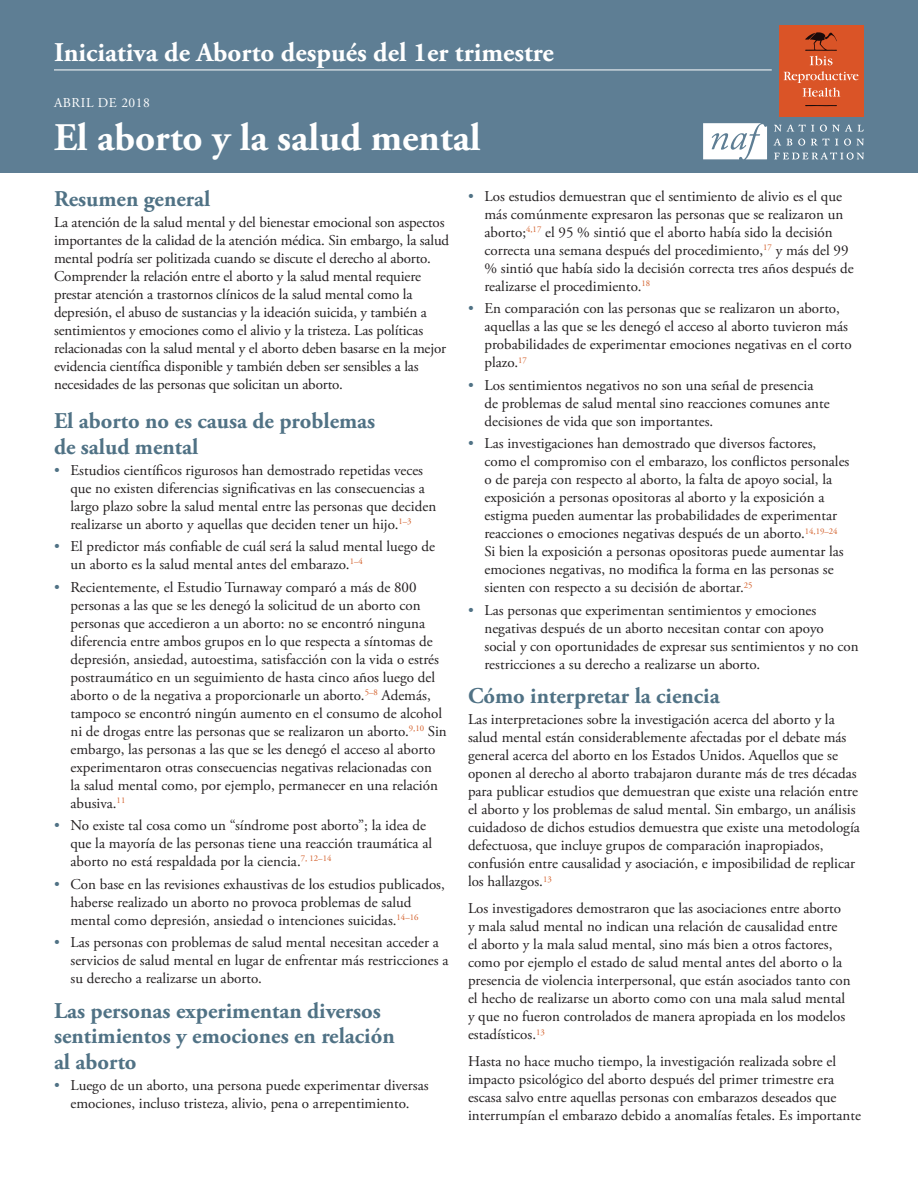
<style>
.page{position:relative;width:918px;height:1188px;background:#fff}
.page>*{position:absolute;margin:0;border:0;box-sizing:border-box;transform-origin:0 0}
.t1{font:700 39px "Adobe Garamond Pro";color:#fff}
.t2{font:700 27px "Adobe Garamond Pro";color:#fff}
.header_1_after_bulle{font:700 22.5px/25.5px "Adobe Garamond Pro";color:#507285}
.header_1{font:700 22.5px/25.5px "Adobe Garamond Pro";color:#507285}
.body_paragraph{font:15px/18px "Adobe Garamond Pro";color:#231f20}
.Issue_brief_number_w{font:13.5px "Adobe Garamond Pro";letter-spacing:.04em;color:#fff}
.s1{color:#507285}
</style>
<div class="page">
<div style="left:0;top:0;width:918px;height:172px;background:#5e7e94"></div>
<hr style="left:54px;top:70px;width:718px;height:1px;background:#fff">
<div style="left:779px;top:25px;width:84px;height:91px;background:#da5427"></div>
<svg style="left:784px;top:32px;width:75px;height:65px"></svg>
<svg style="left:805px;top:105px;width:32px;height:1px"></svg>
<svg style="left:787px;top:139px;width:5px;height:7px"></svg>
<svg style="left:857px;top:139px;width:7px;height:7px"></svg>
<svg style="left:844px;top:138px;width:7px;height:8px"></svg>
<svg style="left:798px;top:138px;width:7px;height:8px"></svg>
<svg style="left:774px;top:125px;width:7px;height:7px"></svg>
<svg style="left:774px;top:138px;width:7px;height:8px"></svg>
<svg style="left:820px;top:124px;width:32px;height:8px"></svg>
<svg style="left:858px;top:125px;width:6px;height:7px"></svg>
<svg style="left:811px;top:138px;width:27px;height:8px"></svg>
<svg style="left:787px;top:124px;width:27px;height:8px"></svg>
<svg style="left:774px;top:152px;width:90px;height:8px"></svg>
<svg style="left:703px;top:123px;width:64px;height:36px;background:#e7ecef"></svg>
<p class="t2" style="left:54px;top:37px;width:501px">Iniciativa de Aborto después del 1er trimestre</p>
<p class="Issue_brief_number_w" style="left:54px;top:94px;width:97px">ABRIL DE 2018</p>
<p class="t1" style="left:54px;top:115px;width:428px">El aborto y la salud mental</p>
<p class="header_1" style="left:54px;top:187px;width:158px">Resumen general</p>
<p class="body_paragraph" style="left:54px;top:214px;width:397px">La atención de la salud mental y del bienestar emocional son aspectos importantes de la calidad de la atención médica. Sin embargo, la salud mental podría ser politizada cuando se discute el derecho al aborto.<br>Comprender la relación entre el aborto y la salud mental requiere prestar atención a trastornos clínicos de la salud mental como la depresión, el abuso de sustancias y la ideación suicida, y también a sentimientos y emociones como el alivio y la tristeza. Las políticas relacionadas con la salud mental y el aborto deben basarse en la mejor evidencia científica disponible y también deben ser sensibles a las necesidades de las personas que solicitan un aborto.</p>
<p class="header_1" style="left:54px;top:409px;width:323px">El aborto no es causa de problemas de salud mental</p>
<p class="body_paragraph" style="left:70px;top:462px;width:367px;text-indent:-16px"><span class="s1">•</span> Estudios científicos rigurosos han demostrado repetidas veces que no existen diferencias significativas en las consecuencias a largo plazo sobre la salud mental entre las personas que deciden realizarse un aborto y aquellas que deciden tener un hijo.<sup>1–3</sup></p>
<p class="body_paragraph" style="left:70px;top:538px;width:366px;text-indent:-16px"><span class="s1">•</span> El predictor más confiable de cuál será la salud mental luego de un aborto es la salud mental antes del embarazo.<sup>1–4</sup></p>
<p class="body_paragraph" style="left:70px;top:579px;width:378px;text-indent:-16px"><span class="s1">•</span> Recientemente, el Estudio Turnaway comparó a más de 800 personas a las que se les denegó la solicitud de un aborto con personas que accedieron a un aborto: no se encontró ninguna diferencia entre ambos grupos en lo que respecta a síntomas de depresión, ansiedad, autoestima, satisfacción con la vida o estrés postraumático en un seguimiento de hasta cinco años luego del aborto o de la negativa a proporcionarle un aborto.<sup>5–8</sup> Además, tampoco se encontró ningún aumento en el consumo de alcohol ni de drogas entre las personas que se realizaron un aborto.<sup>9,10</sup> Sin embargo, las personas a las que se les denegó el acceso al aborto experimentaron otras consecuencias negativas relacionadas con<br>la salud mental como, por ejemplo, permanecer en una relación abusiva.<sup>11</sup></p>
<p class="body_paragraph" style="left:70px;top:817px;width:363px;text-indent:-16px"><span class="s1">•</span> No existe tal cosa como un “síndrome post aborto”; la idea de que la mayoría de las personas tiene una reacción traumática al aborto no está respaldada por la ciencia.<sup>7,</sup> <sup>12–14</sup></p>
<p class="body_paragraph" style="left:70px;top:876px;width:376px;text-indent:-16px"><span class="s1">•</span> Con base en las revisiones exhaustivas de los estudios publicados, haberse realizado un aborto no provoca problemas de salud mental como depresión, ansiedad o intenciones suicidas.<sup>14–16</sup></p>
<p class="body_paragraph" style="left:70px;top:934px;width:379px;text-indent:-16px"><span class="s1">•</span> Las personas con problemas de salud mental necesitan acceder a servicios de salud mental en lugar de enfrentar más restricciones a su derecho a realizarse un aborto.</p>
<p class="header_1_after_bulle" style="left:54px;top:998px;width:342px">Las personas experimentan diversos sentimientos y emociones en relación al aborto</p>
<p class="body_paragraph" style="left:54px;top:1077px;width:376px;text-align:center"><span class="s1">•</span> Luego de un aborto, una persona puede experimentar diversas emociones, incluso tristeza, alivio, pena o arrepentimiento.</p>
<p class="body_paragraph" style="left:484px;top:188px;width:371px;text-indent:-16px"><span class="s1">•</span> Los estudios demuestran que el sentimiento de alivio es el que más comúnmente expresaron las personas que se realizaron un aborto;<sup>4,17</sup> el 95 % sintió que el aborto había sido la decisión correcta una semana después del procedimiento,<sup>17</sup> y más del 99 % sintió que había sido la decisión correcta tres años después de realizarse el procedimiento.<sup>18</sup></p>
<p class="body_paragraph" style="left:484px;top:300px;width:369px;text-indent:-16px"><span class="s1">•</span> En comparación con las personas que se realizaron un aborto, aquellas a las que se les denegó el acceso al aborto tuvieron más probabilidades de experimentar emociones negativas en el corto plazo.<sup>17</sup></p>
<p class="body_paragraph" style="left:484px;top:377px;width:347px;text-indent:-16px"><span class="s1">•</span> Los sentimientos negativos no son una señal de presencia de problemas de salud mental sino reacciones comunes ante decisiones de vida que son importantes.</p>
<p class="body_paragraph" style="left:484px;top:435px;width:366px;text-indent:-16px"><span class="s1">•</span> Las investigaciones han demostrado que diversos factores, como el compromiso con el embarazo, los conflictos personales o de pareja con respecto al aborto, la falta de apoyo social, la exposición a personas opositoras al aborto y la exposición a estigma pueden aumentar las probabilidades de experimentar reacciones o emociones negativas después de un aborto.<sup>14,19–24<br></sup>Si bien la exposición a personas opositoras puede aumentar las emociones negativas, no modifica la forma en las personas se sienten con respecto a su decisión de abortar.<sup>25</sup></p>
<p class="body_paragraph" style="left:484px;top:602px;width:376px;text-indent:-16px"><span class="s1">•</span> Las personas que experimentan sentimientos y emociones negativas después de un aborto necesitan contar con apoyo social y con oportunidades de expresar sus sentimientos y no con restricciones a su derecho a realizarse un aborto.</p>
<p class="header_1_after_bulle" style="left:468px;top:684px;width:253px">Cómo interpretar la ciencia</p>
<p class="body_paragraph" style="left:468px;top:711px;width:393px">Las interpretaciones sobre la investigación acerca del aborto y la salud mental están considerablemente afectadas por el debate más general acerca del aborto en los Estados Unidos. Aquellos que se oponen al derecho al aborto trabajaron durante más de tres décadas para publicar estudios que demuestran que existe una relación entre el aborto y los problemas de salud mental. Sin embargo, un análisis cuidadoso de dichos estudios demuestra que existe una metodología defectuosa, que incluye grupos de comparación inapropiados, confusión entre causalidad y asociación, e imposibilidad de replicar los hallazgos.<sup>13</sup></p>
<p class="body_paragraph" style="left:468px;top:900px;width:384px">Los investigadores demostraron que las asociaciones entre aborto y mala salud mental no indican una relación de causalidad entre el aborto y la mala salud mental, sino más bien a otros factores, como por ejemplo el estado de salud mental antes del aborto o la presencia de violencia interpersonal, que están asociados tanto con el hecho de realizarse un aborto como con una mala salud mental y que no fueron controlados de manera apropiada en los modelos estadísticos.<sup>13</sup></p>
<p class="body_paragraph" style="left:468px;top:1053px;width:395px">Hasta no hace mucho tiempo, la investigación realizada sobre el impacto psicológico del aborto después del primer trimestre era escasa salvo entre aquellas personas con embarazos deseados que interrumpían el embarazo debido a anomalías fetales. Es importante</p>
</div>
